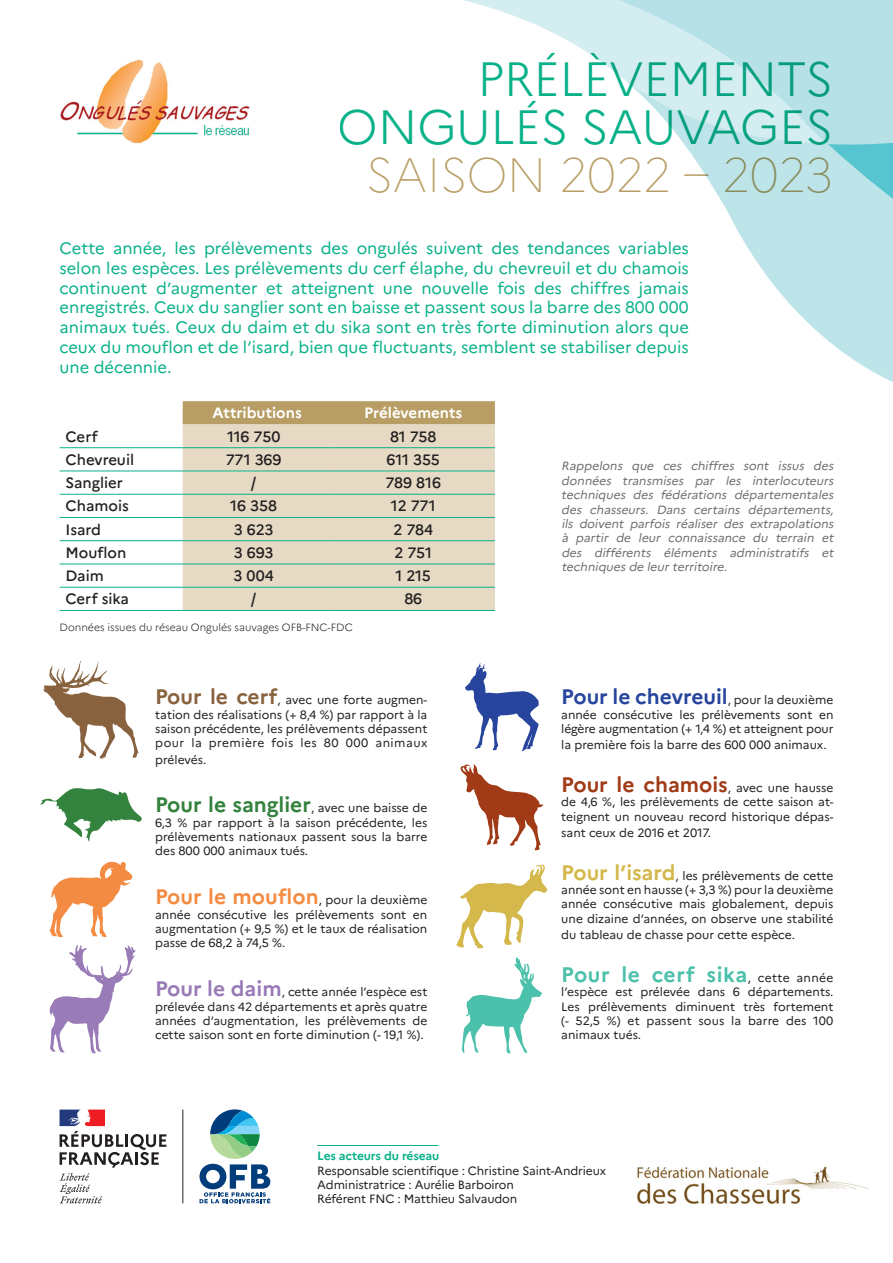
<style>
.page{position:relative;width:893px;height:1263px;background:#fff}
.page>*{position:absolute;margin:0;border:0;box-sizing:border-box;transform-origin:0 0}
.t1{font:300 48.15px/48.2px "Marianne";letter-spacing:-.01em;color:#09b189;text-align:right}
.t2{font:100 48.15px "Marianne";letter-spacing:-.02em;color:#b89d64}
.t3{font:700 21px "Marianne";color:#27459d}
.t4{font:700 21px "Marianne";letter-spacing:.03em;color:#4bc0ab}
.t5{font:16.5px/19.8px "Marianne";color:#09b189;text-align:justify}
.t6{font:500 15px "Marianne";color:#231f20}
.t7{font:700 15px "Marianne";color:#fff}
.t8{font:12px/14.4px "Marianne";color:#231f20;text-align:justify}
.t9{font:italic 12px/14.4px "Marianne";letter-spacing:-.015em;color:#6c6d70;text-align:justify}
.t10{font:700 12px "Marianne";letter-spacing:-.01em;color:#09b189}
.t11{font:300 10.5px "Marianne";color:#231f20}
.s1{font-weight:700;font-size:21px;color:#88623e}
.s2{font-weight:700;font-size:21px;color:#33823d}
.s3{font-weight:700;font-size:21px;color:#f48b42}
.s4{font-weight:700;font-size:21px;color:#997bb7}
.s5{font-weight:400;font-size:12px;color:#231f20}
.s6{font-weight:700;font-size:21px;color:#a13b17}
.s7{font-weight:700;font-size:21px;color:#d4b84b}
</style>
<div class="page">
<svg style="left:685px;top:146px;width:208px;height:236px;fill:#bde4e9"></svg>
<svg style="left:463px;top:0;width:136px;height:60px"></svg>
<svg style="left:599px;top:0;width:294px;height:146px;background:#c7e7ec"></svg>
<div style="left:60px;top:242px;width:629px;height:131px;background:#fff"></div>
<div style="left:183px;top:401px;width:312px;height:23px;background:#b89d64"></div>
<div style="left:183px;top:424px;width:312px;height:186px;background:#e6dac5"></div>
<hr style="left:60px;top:447px;width:123px;height:1px;background:#09b189">
<hr style="left:183px;top:447px;width:149px;height:1px;background:#09b189">
<hr style="left:332px;top:447px;width:163px;height:1px;background:#09b189">
<hr style="left:60px;top:471px;width:123px;height:1px;background:#09b189">
<hr style="left:183px;top:471px;width:149px;height:1px;background:#09b189">
<hr style="left:332px;top:471px;width:163px;height:1px;background:#09b189">
<hr style="left:60px;top:494px;width:123px;height:1px;background:#09b189">
<hr style="left:183px;top:494px;width:149px;height:1px;background:#09b189">
<hr style="left:332px;top:494px;width:163px;height:1px;background:#09b189">
<hr style="left:60px;top:517px;width:123px;height:1px;background:#09b189">
<hr style="left:183px;top:517px;width:149px;height:1px;background:#09b189">
<hr style="left:332px;top:517px;width:163px;height:1px;background:#09b189">
<hr style="left:60px;top:540px;width:123px;height:1px;background:#09b189">
<hr style="left:183px;top:540px;width:149px;height:1px;background:#09b189">
<hr style="left:332px;top:540px;width:163px;height:1px;background:#09b189">
<hr style="left:60px;top:564px;width:123px;height:1px;background:#09b189">
<hr style="left:183px;top:564px;width:149px;height:1px;background:#09b189">
<hr style="left:332px;top:564px;width:163px;height:1px;background:#09b189">
<hr style="left:60px;top:587px;width:123px;height:1px;background:#09b189">
<hr style="left:183px;top:587px;width:149px;height:1px;background:#09b189">
<hr style="left:332px;top:587px;width:163px;height:1px;background:#09b189">
<hr style="left:60px;top:610px;width:123px;height:1px;background:#09b189">
<hr style="left:183px;top:610px;width:149px;height:1px;background:#09b189">
<hr style="left:332px;top:610px;width:163px;height:1px;background:#09b189">
<hr style="left:317px;top:1145px;width:121px;height:1px;background:#09b189">
<svg style="left:43px;top:661px;width:96px;height:97px"></svg>
<svg style="left:465px;top:663px;width:74px;height:88px"></svg>
<svg style="left:49px;top:945px;width:87px;height:108px"></svg>
<svg style="left:461px;top:764px;width:82px;height:86px"></svg>
<svg style="left:456px;top:864px;width:91px;height:84px"></svg>
<hr style="left:182px;top:1109px;width:1px;height:94px;background:#231f20">
<svg style="left:60px;top:1173px;width:42px;height:30px"></svg>
<svg style="left:60px;top:1109px;width:106px;height:58px"></svg>
<svg style="left:199px;top:1109px;width:71px;height:94px"></svg>
<img style="left:60px;top:59px;width:190px;height:84px">
<img style="left:637px;top:1166px;width:232px;height:38px">
<svg style="left:461px;top:957px;width:81px;height:96px"></svg>
<svg style="left:50px;top:862px;width:82px;height:75px"></svg>
<svg style="left:40px;top:788px;width:102px;height:54px"></svg>
<h1 class="t1" style="left:338px;top:54px;width:497px">PRÉLÈVEMENTS<br>ONGULÉS SAUVAGES</h1>
<h1 class="t2" style="left:365px;top:145px;width:470px">SAISON 2022 – 2023</h1>
<p class="t5" style="left:60px;top:238px;width:631px">Cette année, les prélèvements des ongulés suivent des tendances variables selon les espèces. Les prélèvements du cerf élaphe, du chevreuil et du chamois continuent d’augmenter et atteignent une nouvelle fois des chiffres jamais enregistrés. Ceux du sanglier sont en baisse et passent sous la barre des 800 000 animaux tués. Ceux du daim et du sika sont en très forte diminution alors que ceux du mouflon et de l’isard, bien que fluctuants, semblent se stabiliser depuis une décennie.</p>
<p class="t7" style="left:212px;top:404px;width:91px">Attributions</p>
<p class="t7" style="left:364px;top:404px;width:100px">Prélèvements</p>
<p class="t6" style="left:66px;top:427px;width:34px">Cerf</p>
<p class="t6" style="left:227px;top:427px;width:55px">116 750</p>
<p class="t6" style="left:390px;top:427px;width:48px">81 758</p>
<p class="t6" style="left:66px;top:450px;width:70px">Chevreuil</p>
<p class="t6" style="left:226px;top:450px;width:57px">771 369</p>
<p class="t6" style="left:387px;top:450px;width:55px">611 355</p>
<p class="t6" style="left:66px;top:474px;width:59px">Sanglier</p>
<p class="t6" style="left:251px;top:474px;width:7px">/</p>
<p class="t6" style="left:385px;top:474px;width:57px">789 816</p>
<p class="t6" style="left:66px;top:497px;width:65px">Chamois</p>
<p class="t6" style="left:230px;top:497px;width:48px">16 358</p>
<p class="t6" style="left:391px;top:497px;width:46px">12 771</p>
<p class="t6" style="left:65px;top:520px;width:37px">Isard</p>
<p class="t6" style="left:234px;top:520px;width:41px">3 623</p>
<p class="t6" style="left:393px;top:520px;width:41px">2 784</p>
<p class="t6" style="left:65px;top:543px;width:62px">Mouflon</p>
<p class="t6" style="left:234px;top:543px;width:41px">3 693</p>
<p class="t6" style="left:394px;top:543px;width:39px">2 751</p>
<p class="t6" style="left:65px;top:567px;width:40px">Daim</p>
<p class="t6" style="left:233px;top:567px;width:42px">3 004</p>
<p class="t6" style="left:395px;top:567px;width:37px">1 215</p>
<p class="t6" style="left:65px;top:590px;width:65px">Cerf sika</p>
<p class="t6" style="left:251px;top:590px;width:7px">/</p>
<p class="t6" style="left:404px;top:590px;width:19px">86</p>
<p class="t11" style="left:60px;top:621px;width:295px">Données issues du réseau Ongulés sauvages OFB-FNC-FDC</p>
<p class="t8" style="left:155px;top:693px;width:274px"><span class="s1">Pour le cerf</span>, avec une forte augmen&shy;tation des réalisations (+ 8,4 %) par rapport à la saison précédente, les prélèvements dépassent pour la première fois les 80 000 animaux</p>
<p class="t8" style="left:155px;top:752px;width:53px">prélevés.</p>
<p class="t8" style="left:155px;top:801px;width:274px"><span class="s2">Pour le sanglier</span>, avec une baisse de 6,3 % par rapport à la saison précédente, les prélèvements nationaux passent sous la barre des 800 000 animaux tués.</p>
<p class="t8" style="left:155px;top:893px;width:274px"><span class="s3">Pour le mouflon</span>, pour la deuxième année consécutive les prélèvements sont en augmentation (+ 9,5 %) et le taux de réalisation passe de 68,2 à 74,5 %.</p>
<p class="t8" style="left:155px;top:984px;width:274px"><span class="s4">Pour le daim</span>, cette année l’espèce est prélevée dans 42 départements et après quatre années d’augmentation, les prélèvements de cette saison sont en forte diminution (- 19,1 %).</p>
<p class="t9" style="left:561px;top:459px;width:276px">Rappelons que ces chiffres sont issus des données transmises par les interlocuteurs techniques des fédérations départementales des chasseurs. Dans certains départements, ils doivent parfois réaliser des extrapolations à partir de leur connaissance du terrain et des différents éléments administratifs et techniques de leurterritoire.</p>
<h2 class="t3" style="left:561px;top:684px;width:274px">Pour le chevreuil<span class="s5">, pour la deuxième</span></h2>
<p class="t8" style="left:561px;top:707px;width:274px">année consécutive les prélèvements sont en légère augmentation (+ 1,4 %) et atteignent pour</p>
<p class="t8" style="left:561px;top:738px;width:267px">la première fois la barre des 600 000 animaux.</p>
<p class="t8" style="left:561px;top:780px;width:274px"><span class="s6">Pour le chamois</span>, avec une hausse de 4,6 %, les prélèvements de cette saison at&shy;teignent un nouveau record historique dépas-</p>
<p class="t8" style="left:561px;top:825px;width:151px">sant ceux de 2016 et 2017.</p>
<p class="t8" style="left:561px;top:868px;width:274px"><span class="s7">Pour l’isard</span>, les prélèvements de cette année sont en hausse (+ 3,3 %) pour la deuxième année consécutive mais globalement, depuis une dizaine d’années, on observe une stabilité</p>
<p class="t8" style="left:561px;top:927px;width:235px">du tableau de chasse pour cette espèce.</p>
<h2 class="t4" style="left:561px;top:961px;width:274px">Pour le cerf sika<span class="s5">, cette année</span></h2>
<p class="t8" style="left:561px;top:984px;width:274px">l’espèce est prélevée dans 6 départements.<br>Les prélèvements diminuent très fortement (- 52,5 %) et passent sous la barre des 100 animaux tués.</p>
<p class="t10" style="left:317px;top:1149px;width:124px">Les acteurs du réseau</p>
<p class="t8" style="left:317px;top:1163px;width:290px;text-align:left">Responsable scientifique : Christine Saint-Andrieux<br>Administratrice : Aurélie Barboiron<br>Référent FNC : Matthieu Salvaudon</p>
</div>
